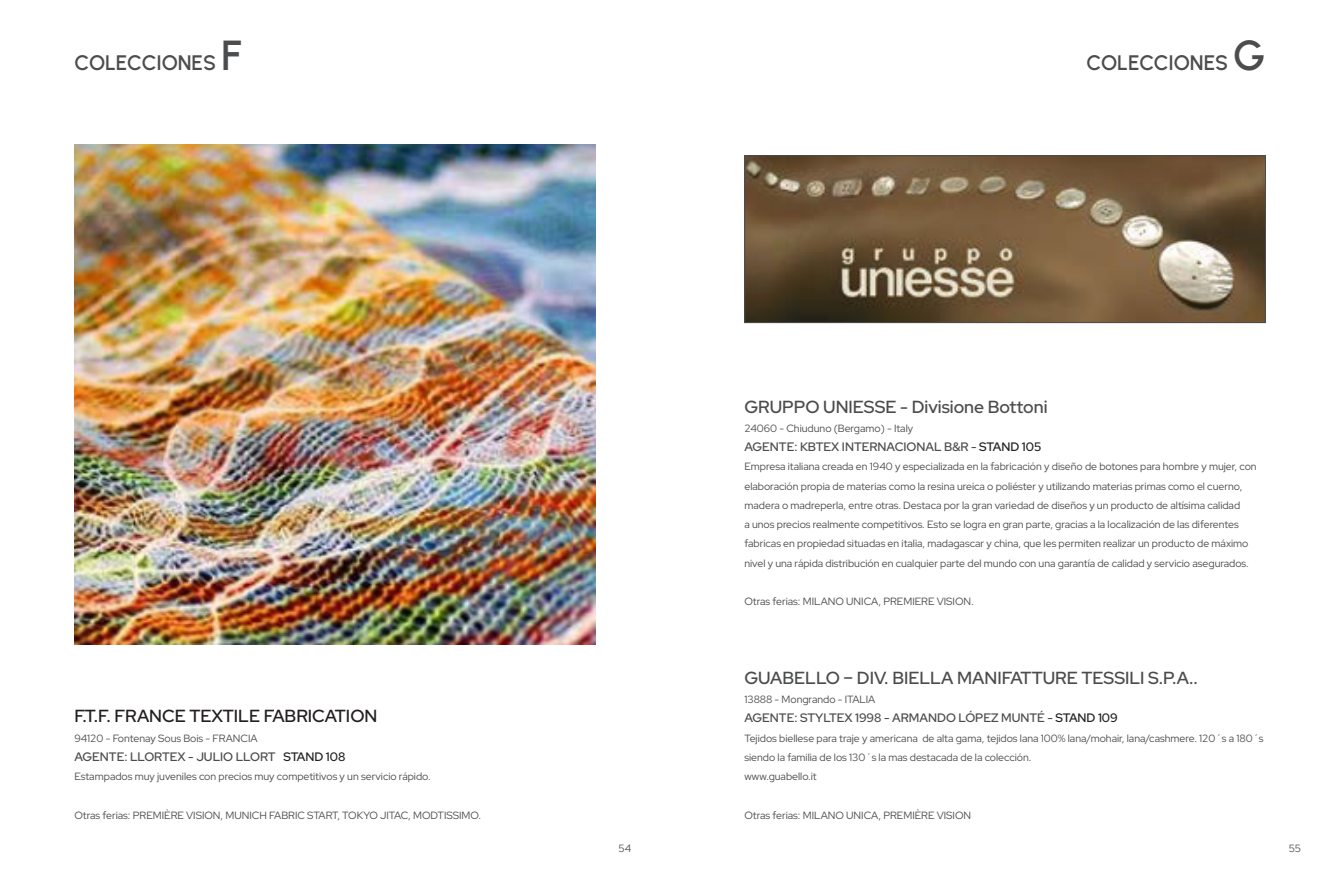
<style>
.page{position:relative;width:1340px;height:893px;background:#fff}
.page>*{position:absolute;margin:0;border:0;box-sizing:border-box;transform-origin:0 0}
.intro_carta{font:600 21px "Urbanist";letter-spacing:-.005em;color:#4b4c4d}
.intro_carta-2{font:600 17.5px "Red Hat Display";color:#4b4c4d}
.EXPOSITORES__NOM{font:600 17.5px "Red Hat Display";color:#231f20}
.intro_carta-3{font:600 12.25px "Red Hat Display";color:#4b4c4d}
.intro_carta-4{font:10.5px/19.2px "Red Hat Display";color:#4b4c4d}
.FOLIO{font:10.5px "Red Hat Display";color:#4b4c4d}
.s1{font-size:42px}
.s2{color:#231f20}
</style>
<div class="page">
<img style="left:74px;top:144px;width:522px;height:501px">
<img style="left:746px;top:157px;width:517px;height:164px">
<div style="left:744px;top:155px;width:521px;height:168px;border:1px solid #4b4c4d"></div>
<p class="intro_carta" style="left:74px;top:49px;width:168px">COLECCIONES <span class="s1">F</span></p>
<p class="EXPOSITORES__NOM" style="left:74px;top:705px;width:304px">F.T.F. FRANCE TEXTILE FABRICATION</p>
<p class="intro_carta-4" style="left:74px;top:728px;width:185px">94120 - Fontenay Sous Bois - FRANCIA</p>
<p class="intro_carta-3" style="left:74px;top:748px;width:272px">AGENTE: LLORTEX - JULIO LLORT <span class="s2">STAND 108</span></p>
<p class="intro_carta-4" style="left:74px;top:766px;width:358px">Estampados muy juveniles con precios muy competitivos y un servicio rápido.</p>
<p class="intro_carta-4" style="left:74px;top:805px;width:408px">Otras ferias: PREMIÈRE VISION, MUNICH FABRIC START, TOKYO JITAC, MODTISSIMO.</p>
<p class="intro_carta" style="left:1086px;top:49px;width:180px">COLECCIONES <span class="s1">G</span></p>
<p class="FOLIO" style="left:618px;top:841px;width:14px">54</p>
<p class="intro_carta-2" style="left:744px;top:395px;width:304px">GRUPPO UNIESSE - Divisione Bottoni</p>
<p class="intro_carta-4" style="left:744px;top:418px;width:170px">24060 - Chiuduno (Bergamo) - Italy</p>
<p class="intro_carta-3" style="left:744px;top:439px;width:298px">AGENTE: KBTEX INTERNACIONAL B&amp;R - <span class="s2">STAND 105</span></p>
<p class="intro_carta-4" style="left:744px;top:457px;width:514px">Empresa italiana creada en 1940 y especializada en la fabricación y diseño de botones para hombre y mujer, con elaboración propia de materias como la resina ureica o poliéster y utilizando materias primas como el cuerno, madera o madreperla, entre otras. Destaca por la gran variedad de diseños y un producto de altísima calidad<br>a unos precios realmente competitivos. Esto se logra en gran parte, gracias a la localización de las diferentes fabricas en propiedad situadas en italia, madagascar y china, que les permiten realizar un producto de máximo nivel y una rápida distribución en cualquier parte del mundo con una garantía de calidad y servicio asegurados.</p>
<p class="intro_carta-4" style="left:744px;top:591px;width:231px">Otras ferias: MILANO UNICA, PREMIERE VISION.</p>
<p class="intro_carta-2" style="left:744px;top:666px;width:455px">GUABELLO – DIV. BIELLA MANIFATTURE TESSILI S.P.A..</p>
<p class="intro_carta-4" style="left:744px;top:689px;width:132px">13888 - Mongrando - ITALIA</p>
<p class="intro_carta-3" style="left:744px;top:710px;width:375px">AGENTE: STYLTEX 1998 - ARMANDO LÓPEZ MUNTÉ - <span class="s2">STAND 109</span></p>
<p class="intro_carta-4" style="left:744px;top:728px;width:520px">Tejidos biellese para traje y americana de alta gama, tejidos lana 100% lana/mohair, lana/cashmere. 120´s a 180´s siendo la familia de los 130´s la mas destacada de la colección.</p>
<p class="intro_carta-4" style="left:744px;top:766px;width:74px">www.guabello.it</p>
<p class="intro_carta-4" style="left:744px;top:805px;width:228px">Otras ferias: MILANO UNICA, PREMIÈRE VISION</p>
<p class="FOLIO" style="left:1288px;top:841px;width:14px">55</p>
</div>
